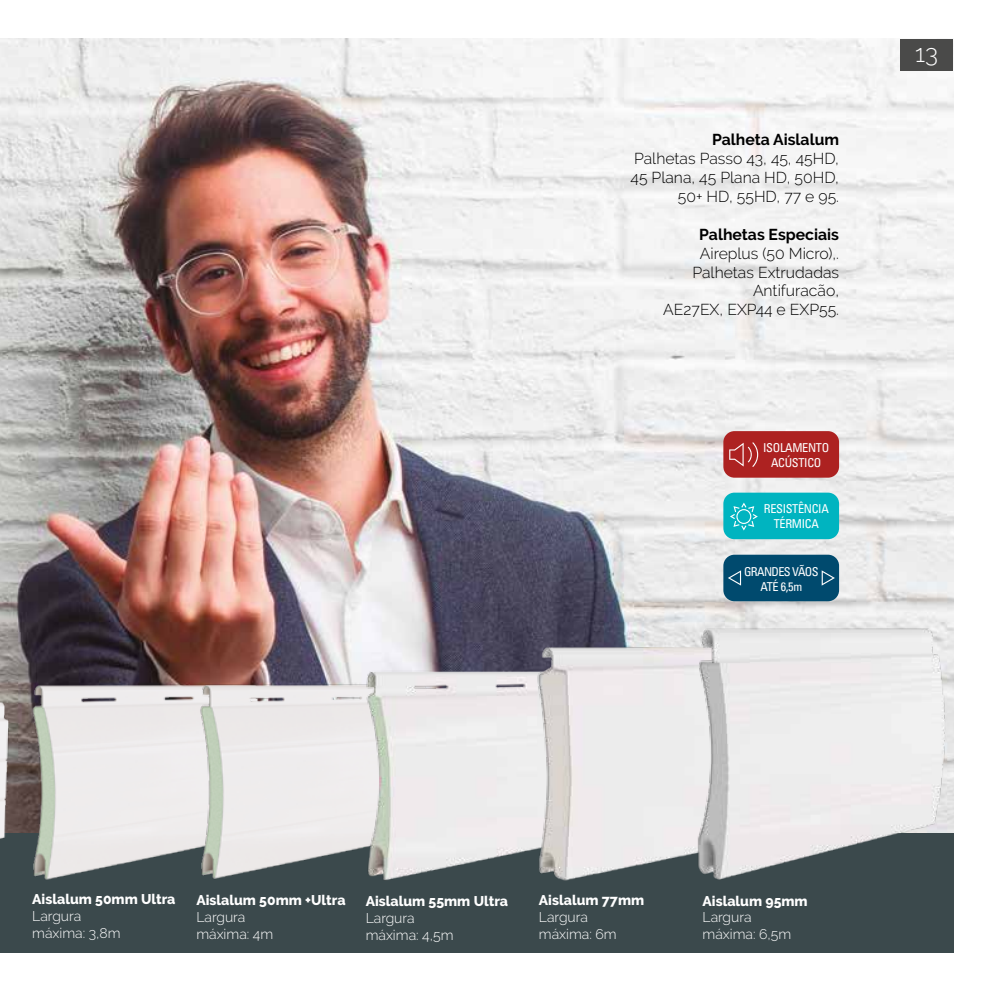
<style>
.page{position:relative;width:993px;height:993px;background:#fff}
.page>*{position:absolute;margin:0;border:0;box-sizing:border-box;transform-origin:0 0}
.t1{font:300 24.5px "Raleway";color:#fff}
.t2{font:300 15.75px/18.9px "Raleway";color:#000;text-align:right}
.t3{font:700 15.75px "Raleway";color:#000}
.t4{font:300 14px/16.8px "Raleway";color:#fff}
.t5{font:800 14px "Raleway";color:#fff}
.t6{font:condensed 12.25px/14.7px "Univers LT Std";letter-spacing:-.025em;color:#fff;text-align:center}
.t7{font:condensed 12.25px/14.7px "Univers LT Std";letter-spacing:-.05em;color:#fff;text-align:center}
</style>
<div class="page">
<img style="left:0;top:39px;width:952px;height:617px">
<div style="left:0;top:833px;width:952px;height:119px;background:#3b494c"></div>
<div style="left:900px;top:39px;width:52px;height:31px;background:#4a4a49"></div>
<div style="left:723px;top:431px;width:115px;height:46px;background:#ad2221;border-radius:11px"></div>
<svg style="left:729px;top:442px;width:29px;height:25px"></svg>
<div style="left:723px;top:492px;width:115px;height:47px;background:#00b4c0;border-radius:11px"></div>
<svg style="left:730px;top:502px;width:27px;height:28px"></svg>
<div style="left:723px;top:554px;width:115px;height:47px;background:#004a6e;border-radius:11px"></div>
<img style="left:0;top:656px;width:4px;height:183px">
<img style="left:4px;top:633px;width:168px;height:247px">
<img style="left:172px;top:632px;width:163px;height:247px">
<img style="left:335px;top:615px;width:167px;height:265px">
<img style="left:502px;top:584px;width:167px;height:297px">
<img style="left:669px;top:562px;width:285px;height:383px">
<p class="t3" style="left:711px;top:130px;width:128px">Palheta Aislalum</p>
<p class="t2" style="left:630px;top:149px;width:210px">Palhetas Passo 43, 45, 45HD,<br>45 Plana, 45 Plana HD, 50HD,<br>50+ HD, 55HD, 77 e 95.</p>
<p class="t3" style="left:699px;top:225px;width:141px">Palhetas Especiais</p>
<p class="t2" style="left:663px;top:243px;width:177px">Aireplus (50 Micro),.<br>Palhetas Extrudadas<br>Antifuracão,<br>AE27EX, EXP44 e EXP55.</p>
<p class="t6" style="left:763px;top:440px;width:67px">ISOLAMENTO<br>ACÚSTICO</p>
<p class="t6" style="left:763px;top:501px;width:67px">RESISTÊNCIA<br>TÉRMICA</p>
<p class="t7" style="left:743px;top:564px;width:76px">GRANDES VÃOS<br>ATÉ 6,5m</p>
<h1 class="t1" style="left:915px;top:39px;width:24px">13</h1>
<p class="t5" style="left:32px;top:890px;width:145px">Aislalum 50mm Ultra</p>
<p class="t4" style="left:32px;top:907px;width:90px">Largura máxima: 3,8m</p>
<p class="t5" style="left:196px;top:891px;width:151px">Aislalum 50mm +Ultra</p>
<p class="t4" style="left:196px;top:907px;width:78px">Largura máxima: 4m</p>
<p class="t5" style="left:365px;top:892px;width:144px">Aislalum 55mm Ultra</p>
<p class="t4" style="left:365px;top:908px;width:89px">Largura máxima: 4,5m</p>
<p class="t5" style="left:538px;top:891px;width:107px">Aislalum 77mm</p>
<p class="t4" style="left:538px;top:907px;width:79px">Largura máxima: 6m</p>
<p class="t5" style="left:702px;top:892px;width:107px">Aislalum 95mm</p>
<p class="t4" style="left:702px;top:908px;width:90px">Largura máxima: 6,5m</p>
</div>
